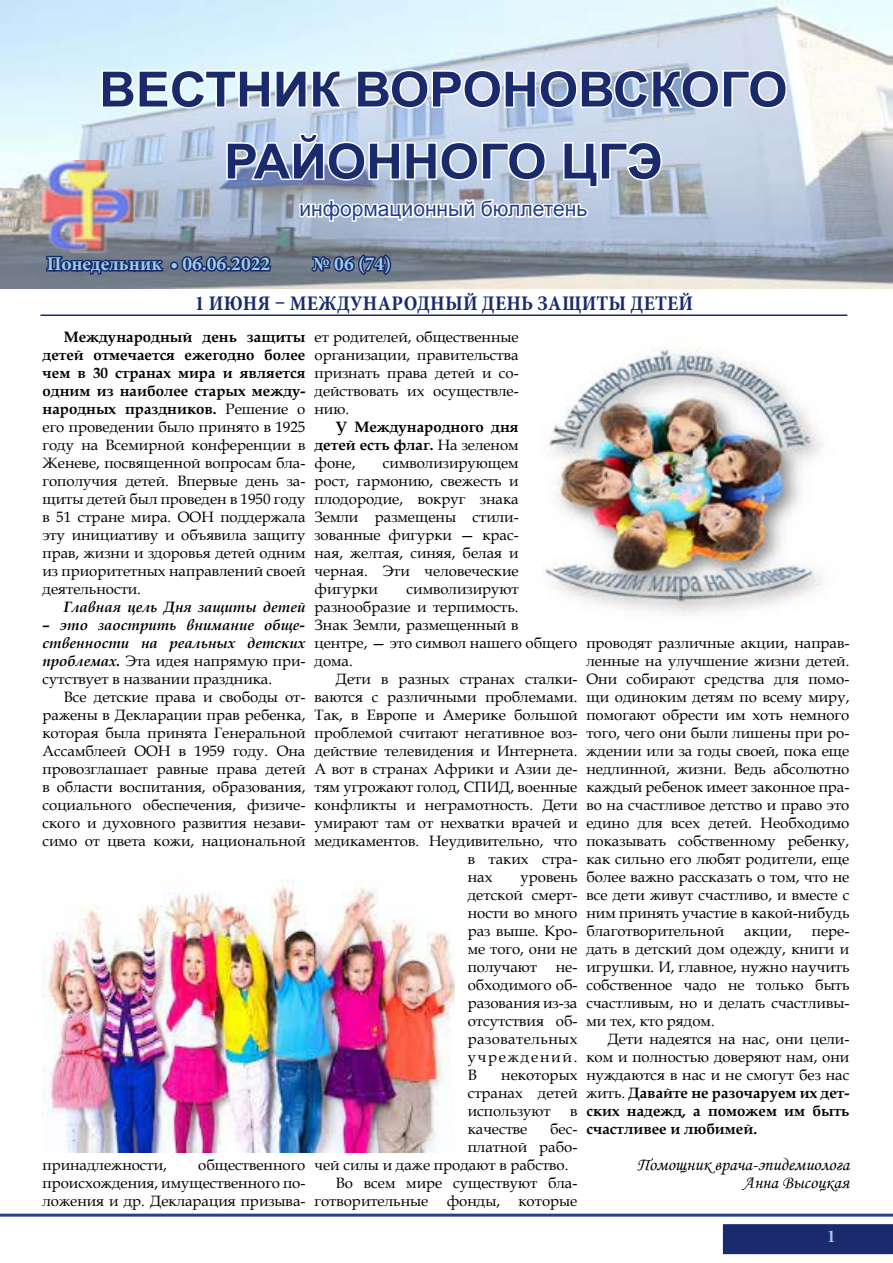
<style>
.page{position:relative;width:893px;height:1263px;background:#fff}
.page>*{position:absolute;margin:0;border:0;box-sizing:border-box;transform-origin:0 0}
.t1{font:700 48.6px/72px "Arial";color:#192b6c;text-align:center;scale:1.04 1}
.t2{font:700 45px "Arial";letter-spacing:.02em;color:#192b6c}
.t3{font:700 condensed 21px "Minion Pro";letter-spacing:.01em;color:#192b6c}
.t4{font:700 21px "Minion Pro";color:#192b6c}
.t5{font:21px "Arial";color:#25408f}
.t6{font:700 19.5px "Minion Pro";color:#9ccde4}
.t7{font:18px/18px "Monotype Corsiva";color:#000;text-align:right}
.t8{font:700 condensed 18px "Minion Pro";color:#9ccde4}
.t9{font:15px/18px "Book Antiqua";color:#000;text-align:justify}
.t10{font:italic 700 15px/18px "Book Antiqua";color:#000;text-align:justify}
.t11{font:700 15px/18px "Book Antiqua";color:#000;text-align:justify}
.s1{font-weight:700}
.s2{font-weight:400;font-style:normal}
.s3{font-weight:400}
</style>
<div class="page">
<div style="left:723px;top:1224px;width:170px;height:30px;background:#192b6c"></div>
<img style="left:0;top:0;width:893px;height:288px">
<img style="left:43px;top:161px;width:91px;height:91px">
<hr style="left:0;top:1214px;width:893px;height:3px;background:#25408f">
<svg style="left:100px;top:68px;width:245px;height:42px"></svg>
<svg style="left:355px;top:68px;width:433px;height:42px"></svg>
<svg style="left:225px;top:132px;width:439px;height:92px"></svg>
<svg style="left:44px;top:249px;width:121px;height:34px;background:#54607e"></svg>
<div style="left:170px;top:261px;width:8px;height:9px;border:3px solid #192b6c;border-radius:50%"></div>
<svg style="left:180px;top:254px;width:93px;height:19px;background:#384774"></svg>
<svg style="left:310px;top:249px;width:83px;height:28px;background:#4c5878"></svg>
<hr style="left:40px;top:314px;width:807px;height:2px;background:#192b6c">
<img style="left:545px;top:347px;width:276px;height:267px">
<img style="left:43px;top:880px;width:411px;height:272px">
<h2 class="t2" style="left:80px;top:44px;width:735px">ВЕСТНИК ВОРОНОВСКОГО ЦГЭ</h2>
<h1 class="t1" style="left:99px;top:55px;width:663px">ВЕСТНИК ВОРОНОВСКОГО<br>РАЙОННОГО ЦГЭ</h1>
<h3 class="t5" style="left:299px;top:195px;width:289px">информационный бюллетень</h3>
<h3 class="t6" style="left:47px;top:250px;width:225px">Понедельник • 06.06.2022</h3>
<h3 class="t6" style="left:313px;top:250px;width:80px">№ 06 (74)</h3>
<h3 class="t3" style="left:195px;top:289px;width:500px">1 июня – Международный день защиты детей</h3>
<p class="t9" style="left:43px;top:328px;width:264px;text-indent:21px"><span class="s1">Международный день защиты детей отмечается ежегодно более чем в 30 странах мира и является одним из наиболее старых между&shy;народных праздников.</span> Решение о его проведении было принято в 1925 году на Всемирной конференции в Женеве, посвященной вопросам бла&shy;гополучия детей. Впервые день за&shy;щиты детей был проведен в 1950 году в 51 стране мира. ООН поддержала эту инициативу и объявила защиту прав, жизни и здоровья детей одним из приоритетных направлений своей деятельности.</p>
<p class="t10" style="left:64px;top:598px;width:243px">Главная цель Дня защиты детей</p>
<p class="t10" style="left:43px;top:616px;width:264px">– это заострить внимание обще&shy;ственности на реальных детских проблемах. <span class="s2">Эта идея напрямую при&shy;сутствует в названии праздника.</span></p>
<p class="t9" style="left:43px;top:688px;width:264px;text-indent:21px">Все детские права и свободы от&shy;ражены в Декларации прав ребенка, которая была принята Генеральной Ассамблеей ООН в 1959 году. Она провозглашает равные права детей в области воспитания, образования, социального обеспечения, физиче&shy;ского и духовного развития незави&shy;симо от цвета кожи, национальной</p>
<h3 class="t4" style="left:310px;top:140px;width:274px">государственное учреждение</h3>
<p class="t8" style="left:47px;top:252px;width:78px">04.04.2016</p>
<p class="t8" style="left:151px;top:252px;width:139px">Пилотный выпуск</p>
<p class="t9" style="left:314px;top:328px;width:206px">ет родителей, общественные организации, правительства признать права детей и со&shy;действовать их осуществле&shy;нию.</p>
<p class="t11" style="left:314px;top:418px;width:206px;text-indent:21px">У Международного дня детей есть флаг. <span class="s3">На зеленом фоне,</span></p>
<p class="t9" style="left:314px;top:454px;width:206px;text-indent:68px">символизирующем рост, гармонию, свежесть и плодородие, вокруг знака Земли размещены стили&shy;зованные фигурки — крас&shy;ная, желтая, синяя, белая и черная. Эти человеческие фигурки</p>
<p class="t9" style="left:314px;top:580px;width:264px;text-align:left;text-indent:92px">символизируют разнообразие и терпимость.<br>Знак Земли, размещенный в<br>центре, — это символ нашего общего дома.</p>
<p class="t9" style="left:336px;top:670px;width:243px">Дети в разных странах сталки-</p>
<p class="t9" style="left:314px;top:688px;width:264px">ваются с различными проблемами.</p>
<p class="t9" style="left:314px;top:706px;width:264px">Так, в Европе и Америке большой</p>
<p class="t9" style="left:314px;top:724px;width:264px">проблемой считают негативное воз-</p>
<p class="t9" style="left:314px;top:742px;width:264px">действие телевидения и Интернета.</p>
<p class="t9" style="left:314px;top:760px;width:264px">А вот в странах Африки и Азии де-</p>
<p class="t9" style="left:314px;top:778px;width:264px">тям угрожают голод, СПИД, военные</p>
<p class="t9" style="left:314px;top:796px;width:264px">конфликты и неграмотность. Дети</p>
<p class="t9" style="left:314px;top:814px;width:264px">умирают там от нехватки врачей и</p>
<p class="t9" style="left:314px;top:832px;width:264px">медикаментов. Неудивительно, что</p>
<p class="t9" style="left:468px;top:850px;width:111px">в таких стра-</p>
<p class="t9" style="left:468px;top:868px;width:26px">нах</p>
<p class="t9" style="left:586px;top:634px;width:264px">проводят различные акции, направ&shy;ленные на улучшение жизни детей.<br>Они собирают средства для помо&shy;щи одиноким детям по всему миру, помогают обрести им хоть немного того, чего они были лишены при ро&shy;ждении или за годы своей, пока еще недлинной, жизни. Ведь абсолютно каждый ребенок имеет законное пра&shy;во на счастливое детство и право это едино для всех детей. Необходимо показывать собственному ребенку, как сильно его любят родители, еще более важно рассказать о том, что не все дети живут счастливо, и вместе с ним принять участие в какой-нибудь благотворительной</p>
<p class="t9" style="left:468px;top:868px;width:111px;text-indent:53px">уровень детской смерт&shy;ности во много раз выше. Кро&shy;ме того, они не получают не&shy;обходимого об&shy;разования из-за отсутствия об&shy;разовательных учреждений.<br>В</p>
<p class="t9" style="left:586px;top:922px;width:264px;text-indent:225px">пере&shy;дать в детский дом одежду, книги и игрушки. И, главное, нужно научить собственное чадо не только быть счастливым, но и делать счастливы&shy;ми тех, кто рядом.</p>
<p class="t9" style="left:586px;top:1030px;width:264px;text-indent:21px">Дети надеятся на нас, они цели&shy;ком и полностью доверяют нам, они нуждаются в нас и не смогут без нас жить. <span class="s1">Давайте не разочаруем их дет&shy;ских надежд, а поможем им быть счастливее и любимей.</span></p>
<p class="t7" style="left:637px;top:1156px;width:214px">Помощник врача-эпидемиолога<br>Анна Высоцкая</p>
<p class="t9" style="left:744px;top:922px;width:49px">акции,</p>
<p class="t9" style="left:468px;top:1066px;width:111px;text-indent:34px">некоторых странах детей используют</p>
<p class="t9" style="left:570px;top:1102px;width:9px">в</p>
<p class="t9" style="left:468px;top:1120px;width:61px">качестве</p>
<p class="t9" style="left:550px;top:1120px;width:29px">бес-</p>
<p class="t9" style="left:468px;top:1138px;width:111px">платной рабо-</p>
<p class="t9" style="left:314px;top:1156px;width:256px">чей силы и даже продают в рабство.</p>
<p class="t9" style="left:336px;top:1174px;width:243px">Во всем мире существуют бла-</p>
<p class="t9" style="left:314px;top:1192px;width:264px">готворительные фонды, которые</p>
<p class="t9" style="left:43px;top:1156px;width:264px;text-indent:156px">общественного происхождения, имущественного по&shy;ложения и др. Декларация призыва-</p>
<p class="t9" style="left:43px;top:1156px;width:126px">принадлежности,</p>
<p class="t8" style="left:827px;top:1224px;width:10px">1</p>
</div>
